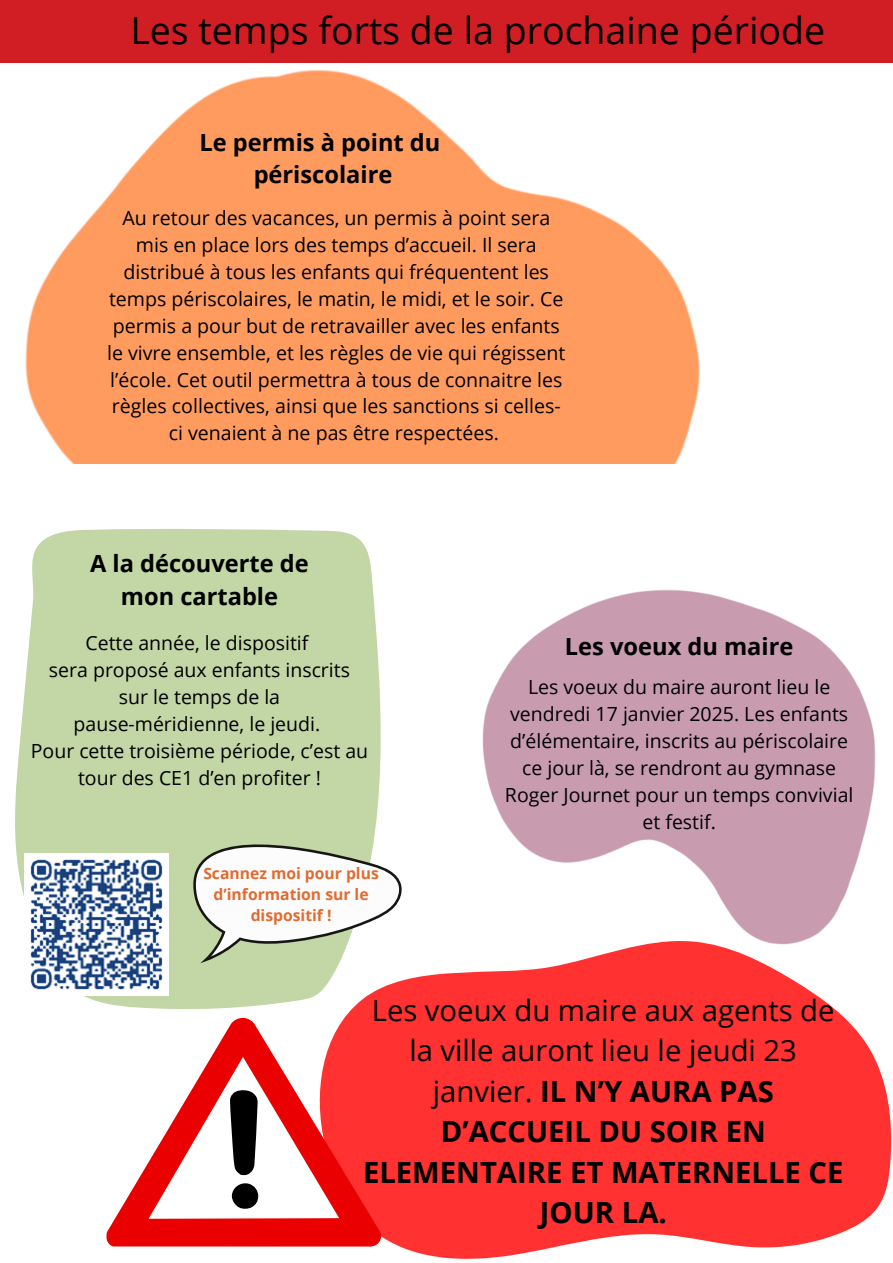
<style>
.page{position:relative;width:893px;height:1263px;background:#fff}
.page>*{position:absolute;margin:0;border:0;box-sizing:border-box;transform-origin:0 0}
.t1{font:37.5px "Open Sans";color:#000}
.t2{font:700 29.25px/40.5px "Open Sans";color:#000;text-align:center}
.t3{font:700 23.62px/32.8px "Open Sans";color:#000;text-align:center}
.t4{font:19.58px/26.9px "Open Sans";color:#000;text-align:center}
.t5{font:19.5px/27px "Open Sans";color:#000;text-align:center}
.t6{font:700 15.67px/20.9px "Open Sans";color:#e16b30;text-align:center}
.s1{font-weight:400}
</style>
<div class="page">
<div style="left:0;top:0;width:893px;height:62px;background:#d11e25"></div>
<img style="left:25px;top:70px;width:675px;height:393px">
<svg style="left:15px;top:528px;width:366px;height:481px;background:#c6d8ac"></svg>
<img style="left:25px;top:853px;width:143px;height:142px">
<svg style="left:179px;top:813px;width:202px;height:150px"></svg>
<img style="left:483px;top:589px;width:392px;height:277px">
<svg style="left:290px;top:866px;width:602px;height:393px;fill:#ff3131"></svg>
<svg style="left:106px;top:1017px;width:277px;height:229px"></svg>
<svg style="left:149px;top:1057px;width:190px;height:162px"></svg>
<h1 class="t1" style="left:130px;top:4px;width:696px">Les temps forts de la prochaine période</h1>
<p class="t3" style="left:199px;top:125px;width:242px">Le permis à point du périscolaire</p>
<h3 class="t4" style="left:107px;top:204px;width:460px">Au retour des vacances, un permis à point sera mis en place lors des temps d’accueil. Il sera distribué à tous les enfants qui fréquentent les temps périscolaires, le matin, le midi, et le soir. Ce permis a pour but de retravailler avec les enfants le vivre ensemble, et les règles de vie qui régissent l’école. Cet outil permettra à tous de connaitre les règles collectives, ainsi que les sanctions si celles&shy;ci venaient à ne pas être respectées.</h3>
<h4 class="t3" style="left:90px;top:546px;width:220px">A la découverte de mon cartable</h4>
<p class="t5" style="left:31px;top:629px;width:339px">Cette année, le dispositif<br>sera proposé aux enfants inscrits<br>sur le temps de la<br>pause-méridienne, le jeudi.<br>Pour cette troisième période, c’est au tour des CE1 d’en profiter !</p>
<p class="t6" style="left:203px;top:862px;width:177px">Scannez moi pour plus d’information sur le dispositif !</p>
<h3 class="t3" style="left:565px;top:629px;width:230px">Les voeux du maire</h3>
<h4 class="t5" style="left:505px;top:672px;width:350px">Les voeux du maire auront lieu le vendredi 17 janvier 2025. Les enfants d’élémentaire, inscrits au périscolaire ce jour là, se rendront au gymnase<br>Roger Journet pour un temps convivial et festif.</h4>
<p class="t2" style="left:363px;top:989px;width:482px"><span class="s1">Les voeux du maire aux agents de la ville auront lieu le jeudi 23 janvier.</span> IL N’Y AURA PAS<br>D’ACCUEIL DU SOIR EN<br>ELEMENTAIRE ET MATERNELLE CE<br>JOUR LA.</p>
</div>
